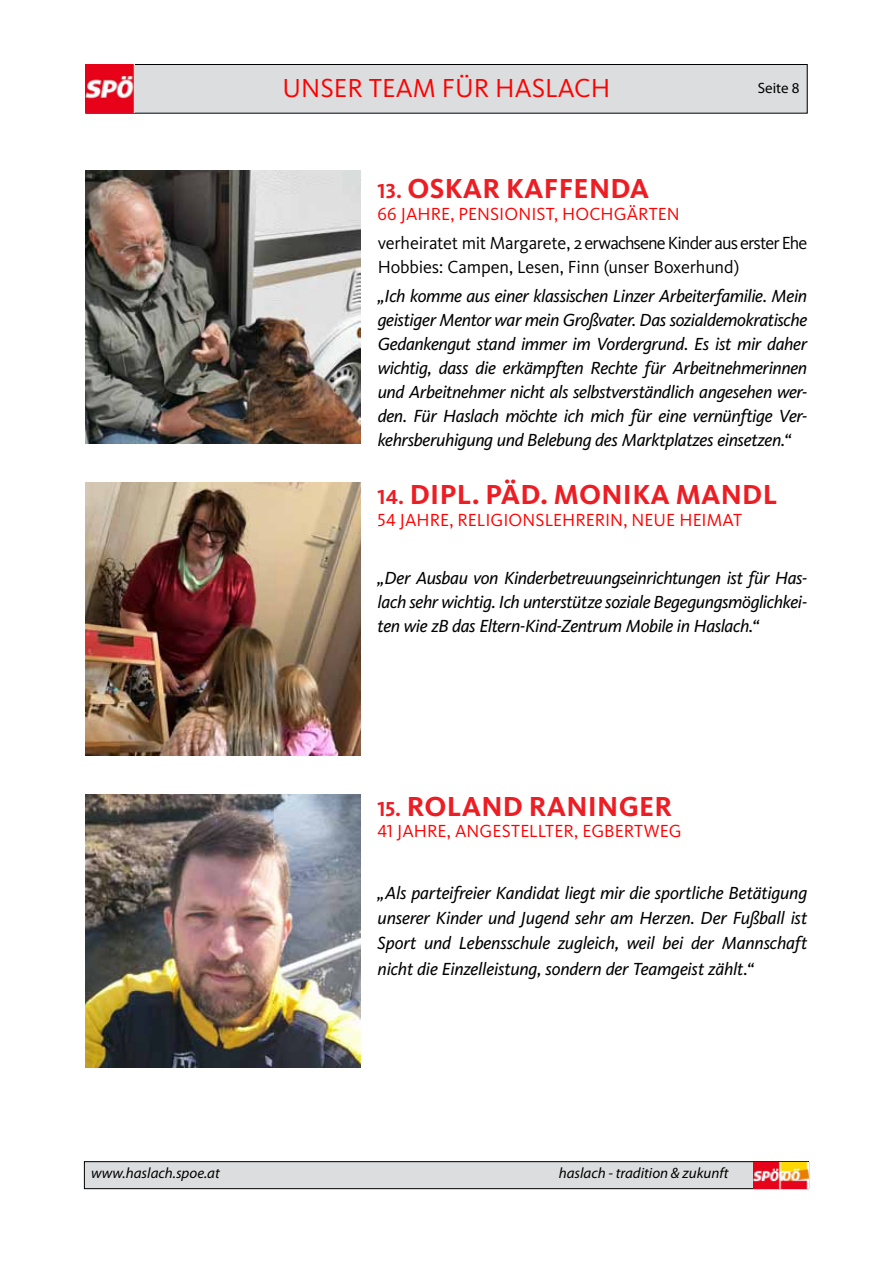
<style>
.page{position:relative;width:893px;height:1263px;background:#fff}
.page>*{position:absolute;margin:0;border:0;box-sizing:border-box;transform-origin:0 0}
.t1{font:700 28.5px "Kievit OT";letter-spacing:.01em;color:#ed1d24}
.t2{font:27px "Kievit OT";color:#f00}
.t3{font:italic 18.15px/24px "Kievit OT";letter-spacing:-.02em;color:#000;text-align:justify}
.t4{font:18.15px "Kievit OT";letter-spacing:.005em;color:#f00}
.t5{font:18.15px/24px "Kievit OT";letter-spacing:-.015em;color:#000}
.t6{font:italic 15px "Myriad Pro";color:#000}
.t7{font:15px "Myriad Pro";color:#000}
.s1{font-size:21px}
</style>
<div class="page">
<div style="left:86px;top:64px;width:721px;height:49px;background:#dcddde"></div>
<div style="left:86px;top:64px;width:721px;height:49px;border:1px solid #000"></div>
<img style="left:85px;top:64px;width:49px;height:49px">
<div style="left:84px;top:1162px;width:725px;height:27px;background:#dcddde"></div>
<div style="left:84px;top:1161px;width:725px;height:28px;border:1px solid #000"></div>
<img style="left:753px;top:1162px;width:55px;height:26px">
<img style="left:85px;top:170px;width:276px;height:273px">
<img style="left:85px;top:482px;width:276px;height:273px">
<img style="left:85px;top:794px;width:276px;height:273px">
<h2 class="t2" style="left:283px;top:73px;width:329px">UNSER TEAM FÜR HASLACH</h2>
<p class="t7" style="left:758px;top:79px;width:43px">Seite 8</p>
<h1 class="t1" style="left:378px;top:172px;width:50px"><span class="s1">13.</span> OSKA</h1>
<h1 class="t1" style="left:483px;top:172px;width:163px">R KAFFEN DA</h1>
<p class="t4" style="left:378px;top:203px;width:303px">66 Jahre, Pensionist, hochgärten</p>
<p class="t5" style="left:378px;top:231px;width:431px">verheiratet mit Margarete, 2 erwachsene Kinder aus erster Ehe<br>Hobbies: Campen, Lesen, Finn (unser Boxerhund)</p>
<p class="t3" style="left:378px;top:284px;width:431px">„Ich komme aus einer klassischen Linzer Arbeiterfamilie. Mein geistiger Mentor war mein Großvater. Das sozialdemokratische Gedankengut stand immer im Vordergrund. Es ist mir daher wichtig, dass die erkämpften Rechte für Arbeitnehmerinnen und Arbeitnehmer nicht als selbstverständlich angesehen wer&shy;den. Für Haslach möchte ich mich für eine vernünftige Ver&shy;kehrsberuhigung und Belebung des Marktplatzes einsetzen.“</p>
<h1 class="t1" style="left:378px;top:478px;width:242px"><span class="s1">14.</span> DIPL. PÄD. MONIKA</h1>
<h1 class="t1" style="left:676px;top:478px;width:22px">MAN</h1>
<h1 class="t1" style="left:742px;top:478px;width:30px">DL</h1>
<p class="t4" style="left:378px;top:509px;width:366px">54 Jahre, Religionslehrerin, N eue H eimat</p>
<p class="t3" style="left:378px;top:566px;width:431px">„Der Ausbau von Kinderbetreuungseinrichtungen ist für Has&shy;lach sehr wichtig. Ich unterstütze soziale Begegungsmöglichkei&shy;ten wie zB das Eltern-Kind-Zentrum Mobile in Haslach.“</p>
<h1 class="t1" style="left:378px;top:790px;width:88px"><span class="s1">15.</span> ROLAN</h1>
<h1 class="t1" style="left:503px;top:790px;width:63px">D RANINGE</h1>
<h1 class="t1" style="left:655px;top:790px;width:19px">R</h1>
<p class="t4" style="left:378px;top:821px;width:305px">41 Jahre, Angestellter, Egbertweg</p>
<p class="t3" style="left:378px;top:880px;width:431px;line-height:25.3px">„Als parteifreier Kandidat liegt mir die sportliche Betätigung unserer Kinder und Jugend sehr am Herzen. Der Fußball ist Sport und Lebensschule zugleich, weil bei der Mannschaft nicht die Einzelleistung, sondern der Teamgeist zählt.“</p>
<p class="t6" style="left:91px;top:1163px;width:130px">www.haslach.spoe.at</p>
<p class="t6" style="left:559px;top:1163px;width:171px">haslach - tradition &amp; zukunft</p>
</div>
